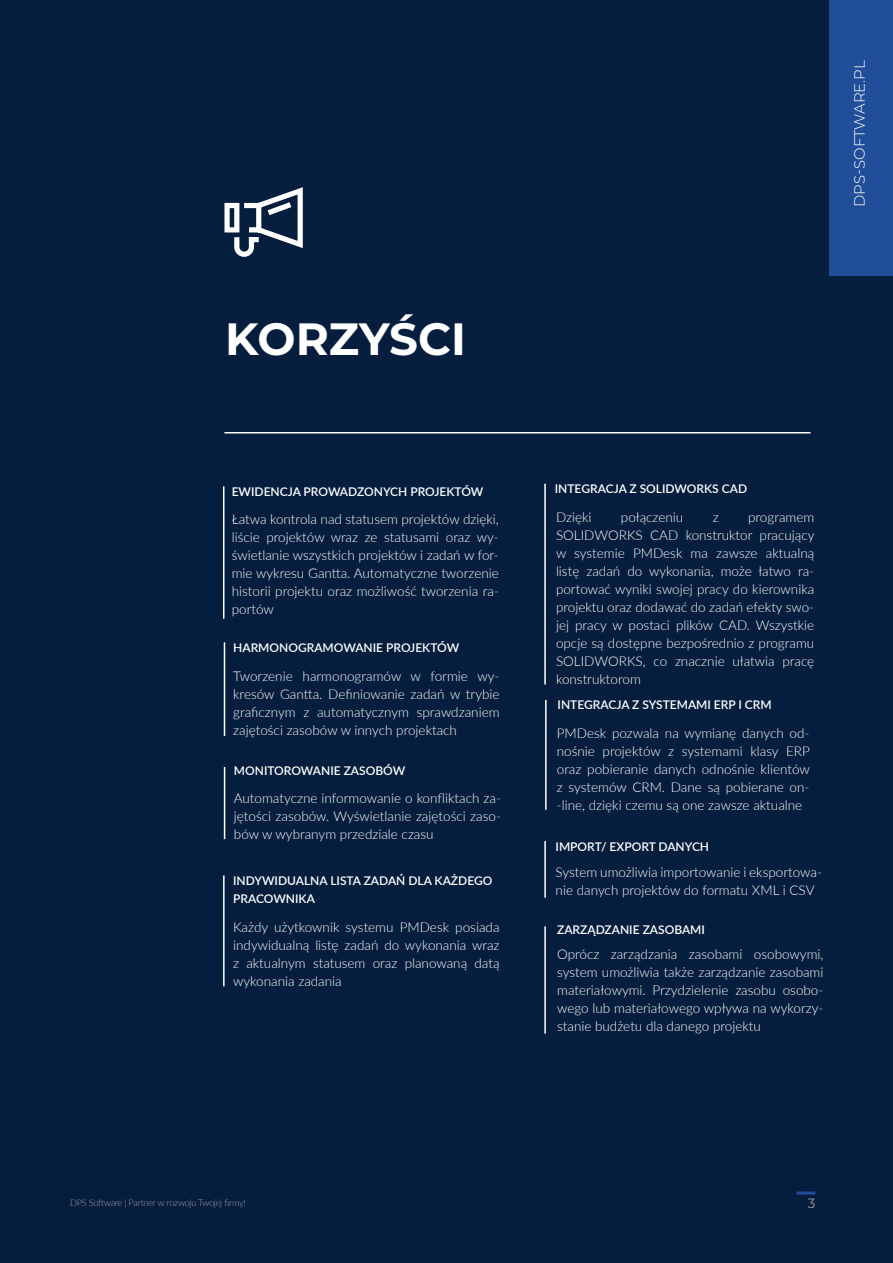
<style>
.page{position:relative;width:893px;height:1263px;background:#061e3e}
.page>*{position:absolute;margin:0;border:0;box-sizing:border-box;transform-origin:0 0}
.t1{font:700 45.15px "Montserrat";color:#fff}
.t2{font:300 14.85px "Montserrat";color:#fff}
.t3{font:300 13.5px/18px "Lato";color:#fff;text-align:justify}
.t4{font:13.5px "Montserrat";color:#9d9fa0}
.t5{font:600 12px/18px "Lato";color:#fff}
.t6{font:300 9.15px "Lato";letter-spacing:-.025em;color:#9c9e9f}
</style>
<div class="page">
<hr style="left:223px;top:486px;width:1px;height:133px;background:#fff">
<hr style="left:545px;top:700px;width:2px;height:110px;background:#fff">
<hr style="left:544px;top:841px;width:2px;height:57px;background:#fff">
<hr style="left:544px;top:926px;width:2px;height:107px;background:#fff">
<hr style="left:224px;top:642px;width:1px;height:94px;background:#fff">
<hr style="left:224px;top:767px;width:1px;height:72px;background:#fff">
<hr style="left:223px;top:875px;width:2px;height:111px;background:#fff">
<hr style="left:224px;top:432px;width:586px;height:1px;background:#fff">
<svg style="left:224px;top:187px;width:79px;height:70px"></svg>
<hr style="left:544px;top:484px;width:2px;height:200px;background:#fff">
<div style="left:829px;top:0;width:64px;height:276px;background:#214e99"></div>
<hr style="left:796px;top:1191px;width:19px;height:3px;background:#214e99">
<h1 class="t1" style="left:225px;top:307px;width:242px">KORZYŚCI</h1>
<p class="t5" style="left:232px;top:482px;width:253px">EWIDENCJA PROWADZONYCH PROJEKTÓW</p>
<p class="t3" style="left:232px;top:510px;width:269px">Łatwa kontrola nad statusem projektów dzięki, liście projektów wraz ze statusami oraz wy&shy;świetlanie wszystkich projektów i zadań w for&shy;mie wykresu Gantta. Automatyczne tworzenie historii projektu oraz możliwość tworzenia ra&shy;portów</p>
<p class="t5" style="left:233px;top:638px;width:227px">HARMONOGRAMOWANIE PROJEKTÓW</p>
<p class="t3" style="left:233px;top:666px;width:268px">Tworzenie harmonogramów w formie wy&shy;kresów Gantta. Definiowanie zadań w trybie graficznym z automatycznym sprawdzaniem zajętości zasobów w innych projektach</p>
<p class="t5" style="left:234px;top:761px;width:173px">MONITOROWANIE ZASOBÓW</p>
<p class="t3" style="left:234px;top:789px;width:269px">Automatyczne informowanie o konfliktach za&shy;jętości zasobów. Wyświetlanie zajętości zaso&shy;bów w wybranym przedziale czasu</p>
<p class="t5" style="left:233px;top:871px;width:261px">INDYWIDUALNA LISTA ZADAŃ DLA KAŻDEGO<br>PRACOWNIKA</p>
<p class="t3" style="left:233px;top:918px;width:268px">Każdy użytkownik systemu PMDesk posiada indywidualną listę zadań do wykonania wraz z aktualnym statusem oraz planowaną datą wykonania zadania</p>
<p class="t2" style="left:849px;top:207px;width:148px;rotate:-90deg">DPS-SOFTWARE.PL</p>
<p class="t5" style="left:555px;top:479px;width:194px">INTEGRACJA Z SOLIDWORKS CAD</p>
<p class="t3" style="left:556px;top:507px;width:37px">Dzięki</p>
<p class="t3" style="left:621px;top:507px;width:64px">połączeniu</p>
<p class="t3" style="left:713px;top:507px;width:7px">z</p>
<p class="t3" style="left:556px;top:507px;width:260px;text-indent:192px">programem SOLIDWORKS CAD konstruktor pracujący w systemie PMDesk ma zawsze aktualną listę zadań do wykonania, może łatwo ra&shy;portować wyniki swojej pracy do kierownika projektu oraz dodawać do zadań efekty swo&shy;jej pracy w postaci plików CAD. Wszystkie opcje są dostępne bezpośrednio z programu SOLIDWORKS, co znacznie ułatwia pracę konstruktorom</p>
<p class="t5" style="left:558px;top:695px;width:216px">INTEGRACJA Z SYSTEMAMI ERP I CRM</p>
<p class="t3" style="left:557px;top:723px;width:255px">PMDesk pozwala na wymianę danych od&shy;nośnie projektów z systemami klasy ERP oraz pobieranie danych odnośnie klientów z systemów CRM. Dane są pobierane on--line, dzięki czemu są one zawsze aktualne</p>
<p class="t5" style="left:556px;top:837px;width:155px">IMPORT/ EXPORT DANYCH</p>
<p class="t3" style="left:556px;top:862px;width:268px">System umożliwia importowanie i eksportowa&shy;nie danych projektów do formatu XML i CSV</p>
<p class="t5" style="left:557px;top:920px;width:149px">ZARZĄDZANIE ZASOBAMI</p>
<p class="t3" style="left:557px;top:945px;width:268px">Oprócz zarządzania zasobami osobowymi, system umożliwia także zarządzanie zasobami materiałowymi. Przydzielenie zasobu osobo&shy;wego lub materiałowego wpływa na wykorzy&shy;stanie budżetu dla danego projektu</p>
<p class="t6" style="left:70px;top:1196px;width:177px">DPS Software | Partner w rozwoju Twojej firmy!</p>
<p class="t4" style="left:808px;top:1193px;width:9px">3</p>
</div>
